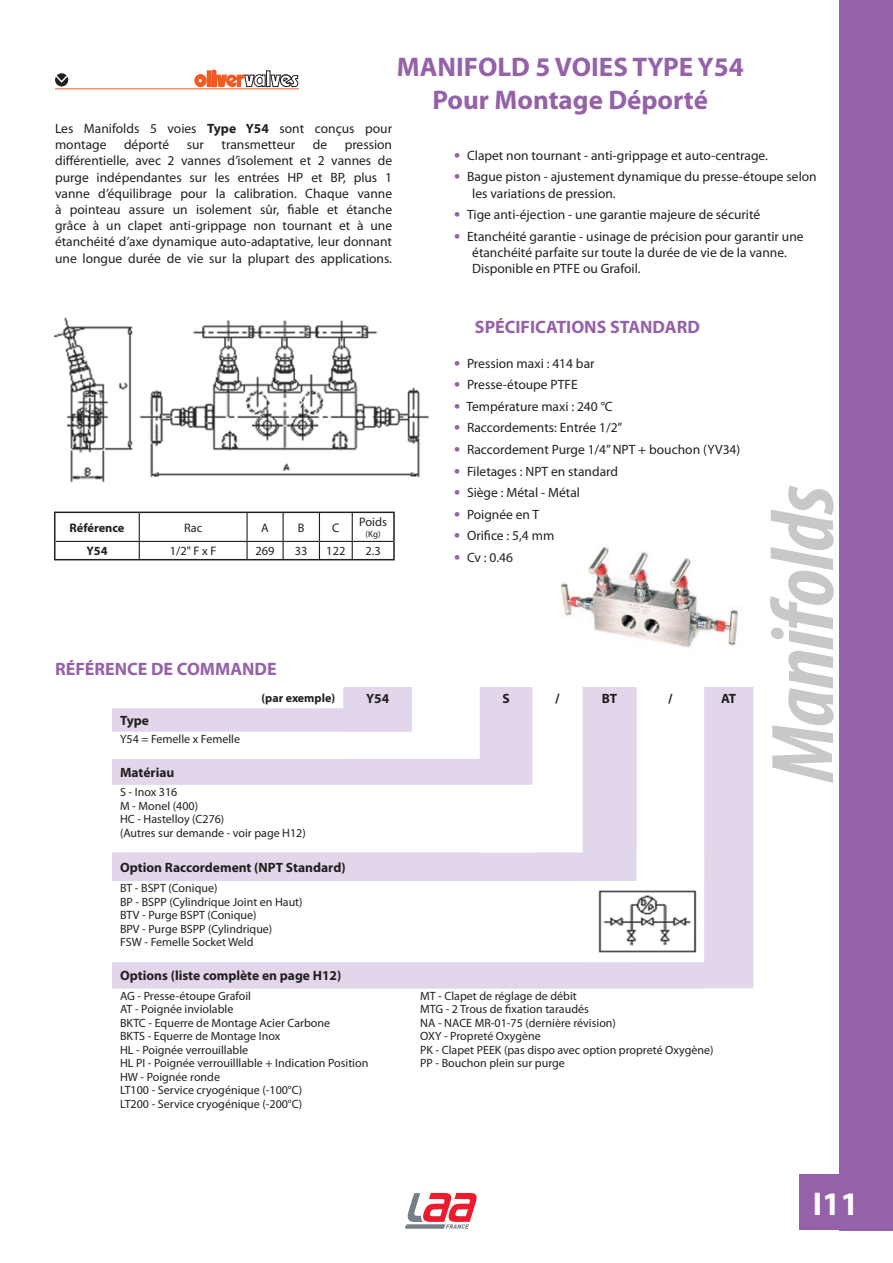
<style>
.page{position:relative;width:893px;height:1263px;background:#fff}
.page>*{position:absolute;margin:0;border:0;box-sizing:border-box;transform-origin:0 0}
.t1{font:italic 700 condensed 90px "Myriad Pro";color:#c6c8ca}
.t2{font:700 33px "Myriad Pro";color:#fff}
.t3{font:700 27px/32.4px "Myriad Pro";color:#9561a8;text-align:center}
.t4{font:700 18px "Myriad Pro";color:#9561a8}
.t5{font:13.5px/16.2px "Myriad Pro";color:#231f20}
.t6{font:700 13.5px "Myriad Pro";color:#231f20}
.t7{font:12.3px "Myriad Pro";color:#231f20}
.t8{font:700 12.3px "Myriad Pro";color:#231f20}
.t9{font:12px/13.5px "Myriad Pro";color:#231f20}
.t10{font:700 12px "Myriad Pro";color:#231f20}
.t11{font:9px "Myriad Pro";color:#231f20}
.s1{font-weight:700}
.s2{font-weight:700;font-size:18px;color:#9561a8}
</style>
<div class="page">
<div style="left:839px;top:0;width:54px;height:1230px;background:#9561a8"></div>
<div style="left:799px;top:1175px;width:73px;height:55px;background:#9561a8"></div>
<svg style="left:405px;top:1193px;width:72px;height:36px"></svg>
<svg style="left:195px;top:70px;width:103px;height:17px"></svg>
<hr style="left:55px;top:89px;width:244px;height:1px;background:#f15a22">
<div style="left:55px;top:73px;width:13px;height:13px;background:#231f20;border-radius:50%"></div>
<svg style="left:55px;top:73px;width:14px;height:11px"></svg>
<hr style="left:54px;top:512px;width:85px;height:1px;background:#231f20">
<hr style="left:54px;top:513px;width:2px;height:28px;background:#231f20">
<hr style="left:139px;top:512px;width:256px;height:1px;background:#231f20">
<hr style="left:393px;top:513px;width:2px;height:28px;background:#231f20">
<svg style="left:54px;top:541px;width:2px;height:18px"></svg>
<svg style="left:393px;top:541px;width:2px;height:18px"></svg>
<hr style="left:54px;top:559px;width:341px;height:1px;background:#231f20">
<hr style="left:246px;top:513px;width:2px;height:28px;background:#231f20">
<hr style="left:55px;top:541px;width:192px;height:1px;background:#231f20">
<svg style="left:139px;top:513px;width:1px;height:46px"></svg>
<hr style="left:247px;top:541px;width:36px;height:1px;background:#231f20">
<svg style="left:246px;top:542px;width:2px;height:17px"></svg>
<hr style="left:283px;top:541px;width:36px;height:1px;background:#231f20">
<svg style="left:283px;top:513px;width:1px;height:46px"></svg>
<hr style="left:319px;top:541px;width:33px;height:1px;background:#231f20">
<svg style="left:319px;top:513px;width:1px;height:46px"></svg>
<hr style="left:352px;top:541px;width:41px;height:1px;background:#231f20">
<svg style="left:352px;top:513px;width:1px;height:46px"></svg>
<svg style="left:112px;top:687px;width:641px;height:45px;fill:#e2d7ea"></svg>
<svg style="left:112px;top:732px;width:641px;height:257px"></svg>
<img style="left:54px;top:317px;width:375px;height:166px">
<img style="left:594px;top:887px;width:106px;height:69px">
<img style="left:561px;top:547px;width:178px;height:101px">
<h3 class="t3" style="left:397px;top:54px;width:348px">MANIFOLD 5 VOIES TYPE Y54<br>Pour Montage Déporté</h3>
<p class="t5" style="left:55px;top:122px;width:338px">Les Manifolds 5 voies <span class="s1">Type Y54</span> sont conçus pour montage</p>
<p class="t5" style="left:124px;top:138px;width:47px">déporté</p>
<p class="t5" style="left:187px;top:138px;width:19px">sur</p>
<p class="t5" style="left:222px;top:138px;width:75px">transmetteur</p>
<p class="t5" style="left:313px;top:138px;width:16px">de</p>
<p class="t5" style="left:55px;top:138px;width:339px;text-align:justify;text-indent:290px">pression différentielle, avec 2 vannes d’isolement et 2 vannes de purge indépendantes sur les entrées HP et BP, plus 1 vanne d’équilibrage pour la calibration. Chaque vanne à pointeau assure un isolement sûr, fiable et étanche grâce à un clapet anti-grippage non tournant et à une étanchéité d’axe dynamique auto-adaptative, leur donnant une longue durée de vie sur la plupart des applications.</p>
<p class="t5" style="left:454px;top:149px;width:315px"><span class="s2">•</span> Clapet non tournant - anti-grippage et auto-centrage.</p>
<p class="t5" style="left:472px;top:170px;width:346px;text-indent:-18px"><span class="s2">•</span> Bague piston - ajustement dynamique du presse-étoupe selon les variations de pression.</p>
<p class="t5" style="left:454px;top:208px;width:307px"><span class="s2">•</span> Tige anti-éjection - une garantie majeure de sécurité</p>
<p class="t5" style="left:472px;top:230px;width:333px;text-indent:-18px"><span class="s2">•</span> Etanchéité garantie - usinage de précision pour garantir une étanchéité parfaite sur toute la durée de vie de la vanne.<br>Disponible en PTFE ou Grafoil.</p>
<h3 class="t4" style="left:475px;top:320px;width:226px">SPÉCIFICATIONS STANDARD</h3>
<p class="t8" style="left:70px;top:523px;width:56px">Référence</p>
<p class="t7" style="left:184px;top:523px;width:20px">Rac</p>
<p class="t7" style="left:261px;top:523px;width:9px">A</p>
<p class="t7" style="left:298px;top:523px;width:8px">B</p>
<p class="t7" style="left:332px;top:523px;width:9px">C</p>
<p class="t7" style="left:359px;top:517px;width:29px">Poids</p>
<p class="t11" style="left:366px;top:531px;width:16px">(Kg)</p>
<p class="t8" style="left:86px;top:546px;width:23px">Y54</p>
<p class="t7" style="left:170px;top:546px;width:48px">1/2" F x F</p>
<p class="t7" style="left:256px;top:546px;width:21px">269</p>
<p class="t7" style="left:295px;top:546px;width:14px">33</p>
<p class="t7" style="left:326px;top:546px;width:21px">122</p>
<p class="t7" style="left:365px;top:546px;width:17px">2.3</p>
<h3 class="t4" style="left:55px;top:662px;width:223px">RÉFÉRENCE DE COMMANDE</h3>
<p class="t5" style="left:454px;top:356px;width:142px"><span class="s2">•</span> Pression maxi : 414 bar</p>
<p class="t5" style="left:454px;top:378px;width:125px"><span class="s2">•</span> Presse-étoupe PTFE</p>
<p class="t5" style="left:454px;top:400px;width:160px"><span class="s2">•</span> Température maxi : 240 °C</p>
<p class="t5" style="left:454px;top:421px;width:170px"><span class="s2">•</span> Raccordements: Entrée 1/2”</p>
<p class="t5" style="left:454px;top:443px;width:288px"><span class="s2">•</span> Raccordement Purge 1/4” NPT + bouchon (YV34)</p>
<p class="t5" style="left:454px;top:464px;width:165px"><span class="s2">•</span> Filetages : NPT en standard</p>
<p class="t5" style="left:454px;top:486px;width:127px"><span class="s2">•</span> Siège : Métal - Métal</p>
<p class="t5" style="left:454px;top:508px;width:86px"><span class="s2">•</span> Poignée en T</p>
<p class="t5" style="left:454px;top:529px;width:102px"><span class="s2">•</span> Orifice : 5,4 mm</p>
<p class="t5" style="left:454px;top:551px;width:60px"><span class="s2">•</span> Cv : 0.46</p>
<p class="t10" style="left:262px;top:694px;width:75px">(par exemple)</p>
<p class="t6" style="left:366px;top:693px;width:25px">Y54</p>
<p class="t6" style="left:502px;top:693px;width:9px">S</p>
<p class="t6" style="left:555px;top:693px;width:6px">/</p>
<p class="t6" style="left:602px;top:693px;width:17px">BT</p>
<p class="t6" style="left:668px;top:693px;width:6px">/</p>
<p class="t6" style="left:721px;top:693px;width:17px">AT</p>
<p class="t6" style="left:120px;top:715px;width:30px">Type</p>
<p class="t9" style="left:120px;top:734px;width:122px">Y54 = Femelle x Femelle</p>
<p class="t6" style="left:120px;top:767px;width:56px">Matériau</p>
<p class="t9" style="left:120px;top:787px;width:187px">S - Inox 316<br>M - Monel (400)<br>HC - Hastelloy (C276)<br>(Autres sur demande - voir page H12)</p>
<p class="t6" style="left:120px;top:862px;width:227px">Option Raccordement (NPT Standard)</p>
<p class="t9" style="left:120px;top:883px;width:184px">BT - BSPT (Conique)<br>BP - BSPP (Cylindrique Joint en Haut)<br>BTV - Purge BSPT (Conique)<br>BPV - Purge BSPP (Cylindrique)<br>FSW - Femelle Socket Weld</p>
<p class="t6" style="left:120px;top:971px;width:223px">Options (liste complète en page H12)</p>
<p class="t9" style="left:120px;top:990px;width:132px">AG - Presse-étoupe Grafoil</p>
<p class="t9" style="left:420px;top:990px;width:158px">MT - Clapet de réglage de débit</p>
<p class="t9" style="left:120px;top:1004px;width:115px">AT - Poignée inviolable</p>
<p class="t9" style="left:420px;top:1004px;width:170px">MTG - 2 Trous de fixation taraudés</p>
<p class="t9" style="left:120px;top:1017px;width:212px">BKTC - Equerre de Montage Acier Carbone</p>
<p class="t9" style="left:420px;top:1017px;width:197px">NA - NACE MR-01-75 (dernière révision)</p>
<p class="t9" style="left:120px;top:1031px;width:162px">BKTS - Equerre de Montage Inox</p>
<p class="t9" style="left:420px;top:1031px;width:122px">OXY - Propreté Oxygène</p>
<p class="t9" style="left:120px;top:1044px;width:130px">HL - Poignée verrouillable</p>
<p class="t9" style="left:420px;top:1044px;width:295px">PK - Clapet PEEK (pas dispo avec option propreté Oxygène)</p>
<p class="t9" style="left:120px;top:1058px;width:250px">HL PI - Poignée verrouilllable + Indication Position</p>
<p class="t9" style="left:420px;top:1058px;width:146px">PP - Bouchon plein sur purge</p>
<p class="t9" style="left:120px;top:1071px;width:184px">HW - Poignée ronde<br>LT100 - Service cryogénique (-100°C)<br>LT200 - Service cryogénique (-200°C)</p>
<h1 class="t1" style="left:769px;top:782px;width:299px;rotate:-90deg">Manifolds</h1>
<h2 class="t2" style="left:813px;top:1191px;width:48px">I11</h2>
</div>
